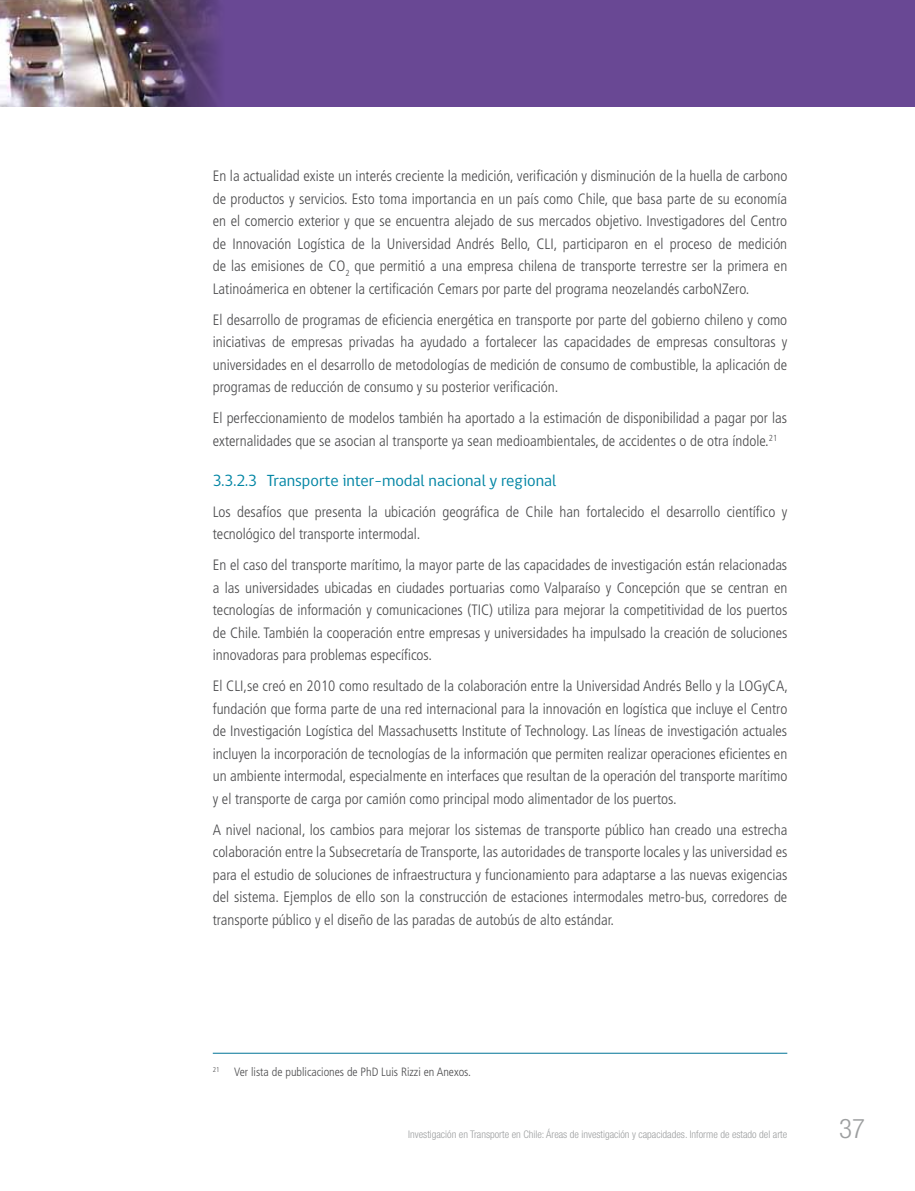
<style>
.page{position:relative;width:915px;height:1191px;background:#fff}
.page>*{position:absolute;margin:0;border:0;box-sizing:border-box;transform-origin:0 0}
.t1{font:300 condensed 27px "Helvetica Neue LT Std";color:#9c9e9f}
.t2{font:16.5px "gob CL";color:#0085a4}
.t3{font:300 condensed 15px/22.5px "Frutiger LT Std";color:#4b4b4d;text-align:justify}
.t4{font:300 condensed 12px "Frutiger LT Std";color:#4b4b4d}
.t5{font:300 condensed 10.5px "Helvetica Neue LT Std";color:#9c9e9f}
</style>
<div class="page">
<img style="left:0;top:0;width:122px;height:106px">
<div style="left:122px;top:0;width:792px;height:106px;background:#694894"></div>
<hr style="left:213px;top:1052px;width:574px;height:1px;background:#007496">
<p class="t3" style="left:213px;top:165px;width:575px">En la actualidad existe un interés creciente la medición, verificación y disminución de la huella de carbono de productos y servicios. Esto toma importancia en un país como Chile, que basa parte de su economía en el comercio exterior y que se encuentra alejado de sus mercados objetivo. Investigadores del Centro de Innovación Logística de la Universidad Andrés Bello, CLI, participaron en el proceso de medición de las emisiones de CO<sub>2</sub> que permitió a una empresa chilena de transporte terrestre ser la primera en Latinoámerica en obtener la certificación Cemars por parte del programa neozelandés carboNZero.</p>
<p class="t3" style="left:213px;top:309px;width:576px">El desarrollo de programas de eficiencia energética en transporte por parte del gobierno chileno y como iniciativas de empresas privadas ha ayudado a fortalecer las capacidades de empresas consultoras y universidades en el desarrollo de metodologías de medición de consumo de combustible, la aplicación de programas de reducción de consumo y su posterior verificación.</p>
<p class="t3" style="left:213px;top:407px;width:575px">El perfeccionamiento de modelos también ha aportado a la estimación de disponibilidad a pagar por las externalidades que se asocian al transporte ya sean medioambientales, de accidentes o de otra índole.<sup>21</sup></p>
<p class="t2" style="left:213px;top:469px;width:345px">3.3.2.3 Transporte inter-modal nacional y regional</p>
<p class="t3" style="left:213px;top:500px;width:576px">Los desafíos que presenta la ubicación geográfica de Chile han fortalecido el desarrollo científico y tecnológico del transporte intermodal.</p>
<p class="t3" style="left:213px;top:554px;width:576px">En el caso del transporte marítimo, la mayor parte de las capacidades de investigación están relacionadas a las universidades ubicadas en ciudades portuarias como Valparaíso y Concepción que se centran en tecnologías de información y comunicaciones (TIC) utiliza para mejorar la competitividad de los puertos de Chile. También la cooperación entre empresas y universidades ha impulsado la creación de soluciones innovadoras para problemas específicos.</p>
<p class="t3" style="left:213px;top:675px;width:576px">El CLI,se creó en 2010 como resultado de la colaboración entre la Universidad Andrés Bello y la LOGyCA, fundación que forma parte de una red internacional para la innovación en logística que incluye el Centro de Investigación Logística del Massachusetts Institute of Technology. Las líneas de investigación actuales incluyen la incorporación de tecnologías de la información que permiten realizar operaciones eficientes en un ambiente intermodal, especialmente en interfaces que resultan de la operación del transporte marítimo y el transporte de carga por camión como principal modo alimentador de los puertos.</p>
<p class="t3" style="left:213px;top:818px;width:576px">A nivel nacional, los cambios para mejorar los sistemas de transporte público han creado una estrecha colaboración entre la Subsecretaría de Transporte, las autoridades de transporte locales y las universidad es para el estudio de soluciones de infraestructura y funcionamiento para adaptarse a las nuevas exigencias del sistema. Ejemplos de ello son la construcción de estaciones intermodales metro-bus, corredores de transporte público y el diseño de las paradas de autobús de alto estándar.</p>
<p class="t4" style="left:213px;top:1065px;width:259px"><sup>21</sup> Ver lista de publicaciones de PhD Luis Rizzi en Anexos.</p>
<p class="t5" style="left:408px;top:1128px;width:380px">Investigación en Transporte en Chile: Áreas de investigación y capacidades. Informe de estado del arte</p>
<h1 class="t1" style="left:838px;top:1113px;width:27px">37</h1>
</div>
